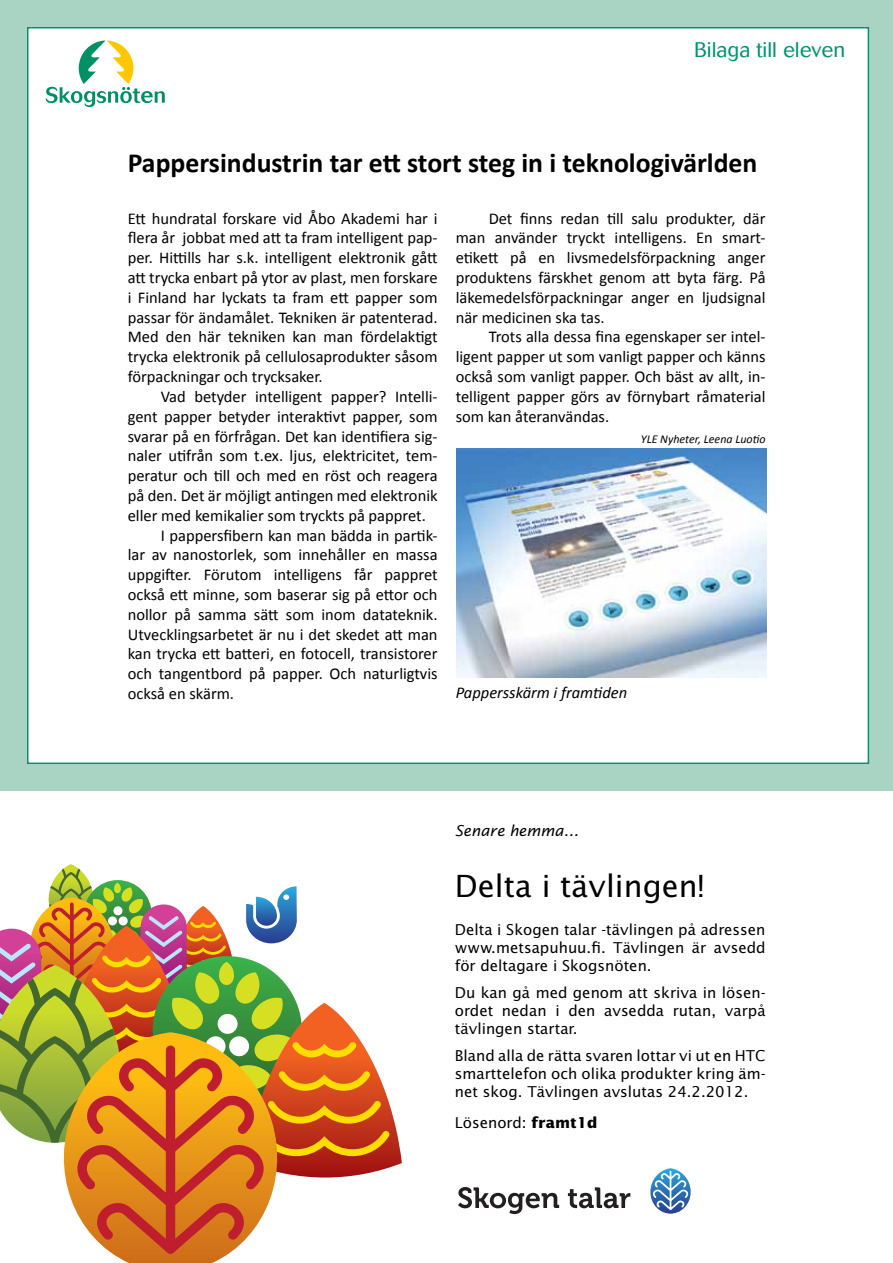
<style>
.page{position:relative;width:893px;height:1263px;background:#fff}
.page>*{position:absolute;margin:0;border:0;box-sizing:border-box;transform-origin:0 0}
.t1{font:30.6px "Lucida Sans";color:#000}
.t2{font:700 27.75px "Calibri";color:#000}
.t3{font:300 21px "Cosmos";color:#009370}
.t4{font:16.5px/19.8px "Calibri";color:#000;text-align:justify}
.t5{font:italic 16.5px "Calibri";color:#000}
.t6{font:15px/18px "Lucida Sans";color:#000;text-align:justify}
.t7{font:italic 15px "Lucida Sans";color:#000}
.t8{font:italic 12px "Calibri";color:#000}
.s1{font-weight:700}
</style>
<div class="page">
<div style="left:0;top:0;width:893px;height:791px;background:#a9d3c3"></div>
<div style="left:27px;top:27px;width:842px;height:737px;background:#fff;border:2px solid #009370"></div>
<svg style="left:46px;top:41px;width:119px;height:66px"></svg>
<img style="left:456px;top:449px;width:310px;height:228px">
<svg style="left:113px;top:1254px;width:115px;height:9px"></svg>
<svg style="left:0;top:864px;width:402px;height:390px"></svg>
<svg style="left:650px;top:1168px;width:41px;height:46px"></svg>
<svg style="left:458px;top:1187px;width:101px;height:27px"></svg>
<svg style="left:568px;top:1187px;width:62px;height:21px"></svg>
<p class="t3" style="left:694px;top:37px;width:152px">Bilaga till eleven</p>
<h2 class="t2" style="left:128px;top:145px;width:631px">Pappersindustrin tar ett stort steg in i teknologivärlden</h2>
<p class="t4" style="left:128px;top:208px;width:311px">Ett hundratal forskare vid Åbo Akademi har i flera år jobbat med att ta fram intelligent pap&shy;per. Hittills har s.k. intelligent elektronik gått att trycka enbart på ytor av plast, men forskare i Finland har lyckats ta fram ett papper som passar för ändamålet. Tekniken är patenterad.<br>Med den här tekniken kan man fördelaktigt trycka elektronik på cellulosaprodukter såsom förpackningar och trycksaker.</p>
<p class="t4" style="left:161px;top:387px;width:278px">Vad betyder intelligent papper? Intelli-</p>
<p class="t4" style="left:128px;top:406px;width:311px">gent papper betyder interaktivt papper, som</p>
<p class="t4" style="left:128px;top:426px;width:311px">svarar på en förfrågan. Det kan identifiera sig-</p>
<p class="t4" style="left:128px;top:446px;width:311px">naler utifrån som t.ex. ljus, elektricitet, tem-</p>
<p class="t4" style="left:128px;top:466px;width:311px">peratur och till och med en röst och reagera</p>
<p class="t4" style="left:128px;top:486px;width:311px">på den. Det är möjligt antingen med elektronik</p>
<p class="t4" style="left:128px;top:505px;width:300px">eller med kemikalier som tryckts på pappret.</p>
<p class="t4" style="left:161px;top:525px;width:278px">I pappersfibern kan man bädda in partik-</p>
<p class="t4" style="left:128px;top:545px;width:311px">lar av nanostorlek, som innehåller en massa</p>
<p class="t4" style="left:128px;top:565px;width:311px">uppgifter. Förutom intelligens får pappret</p>
<p class="t4" style="left:128px;top:585px;width:311px">också ett minne, som baserar sig på ettor och</p>
<p class="t4" style="left:128px;top:604px;width:311px">nollor på samma sätt som inom datateknik.</p>
<p class="t4" style="left:128px;top:624px;width:311px">Utvecklingsarbetet är nu i det skedet att man</p>
<p class="t4" style="left:128px;top:644px;width:311px">kan trycka ett batteri, en fotocell, transistorer</p>
<p class="t4" style="left:128px;top:664px;width:311px">och tangentbord på papper. Och naturligtvis</p>
<p class="t4" style="left:128px;top:684px;width:108px">också en skärm.</p>
<p class="t4" style="left:456px;top:208px;width:311px;text-indent:33px">Det finns redan till salu produkter, där man använder tryckt intelligens. En smart&shy;etikett på en livsmedelsförpackning anger produktens färskhet genom att byta färg. På läkemedelsförpackningar anger en ljudsignal när medicinen ska tas.</p>
<p class="t4" style="left:456px;top:327px;width:311px;text-indent:33px">Trots alla dessa fina egenskaper ser intel&shy;ligent papper ut som vanligt papper och känns också som vanligt papper. Och bäst av allt, in&shy;telligent papper görs av förnybart råmaterial som kan återanvändas.</p>
<p class="t8" style="left:641px;top:431px;width:126px">YLE Nyheter, Leena Luotio</p>
<p class="t5" style="left:456px;top:681px;width:173px">Pappersskärm i framtiden</p>
<p class="t7" style="left:455px;top:821px;width:125px">Senare hemma…</p>
<h1 class="t1" style="left:455px;top:867px;width:251px">Delta i tävlingen!</h1>
<p class="t6" style="left:455px;top:920px;width:312px">Delta i Skogen talar -tävlingen på adressen www.metsapuhuu.fi. Tävlingen är avsedd för deltagare i Skogsnöten.</p>
<p class="t6" style="left:455px;top:983px;width:312px">Du kan gå med genom att skriva in lösen&shy;ordet nedan i den avsedda rutan, varpå tävlingen startar.</p>
<p class="t6" style="left:455px;top:1046px;width:312px">Bland alla de rätta svaren lottar vi ut en HTC smarttelefon och olika produkter kring äm&shy;net skog. Tävlingen avslutas 24.2.2012.</p>
<p class="t6" style="left:455px;top:1113px;width:144px">Lösenord: <span class="s1">framt1d</span></p>
</div>
